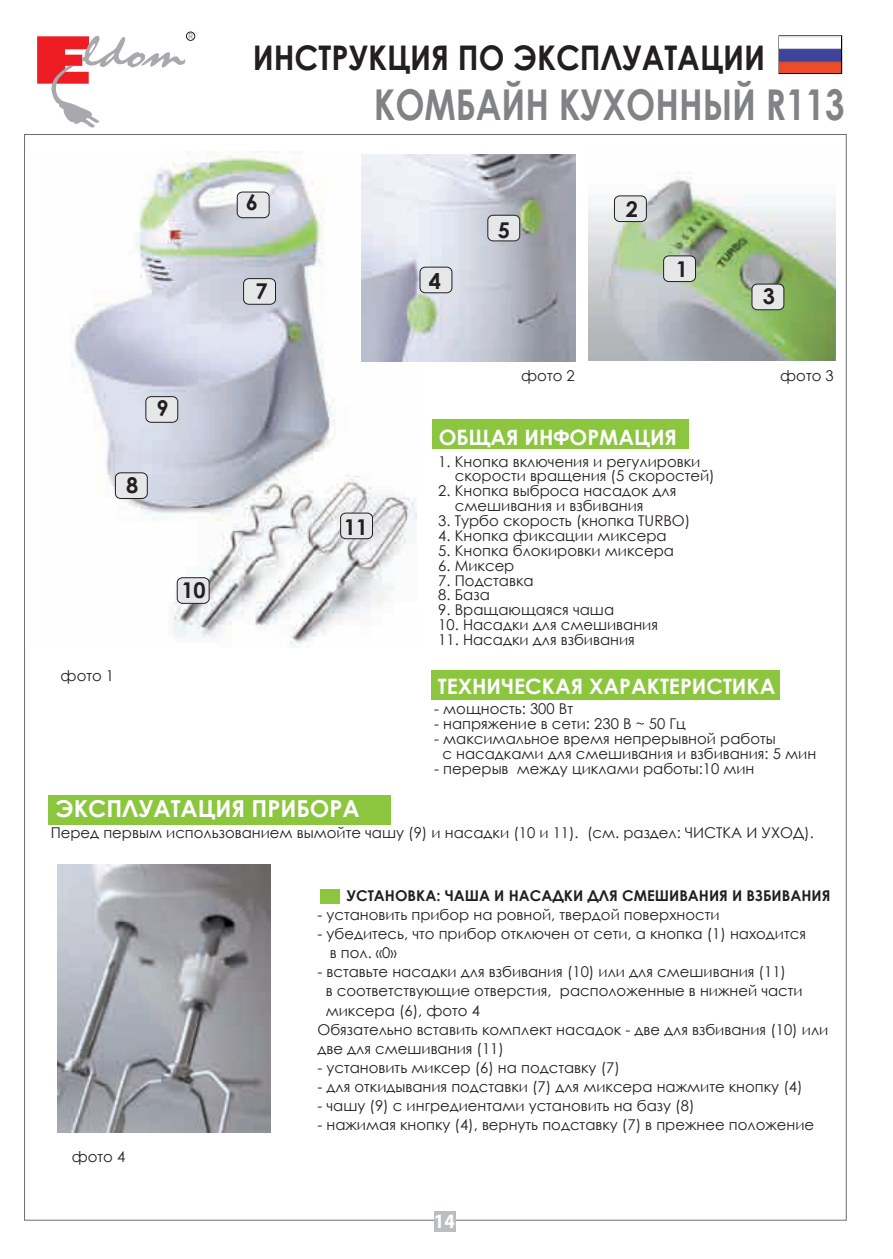
<style>
.page{position:relative;width:893px;height:1259px;background:#fff}
.page>*{position:absolute;margin:0;border:0;box-sizing:border-box;transform-origin:0 0}
.t1{font:700 42.6px "Century Gothic";color:#808285;scale:.82 1}
.t2{font:700 33.9px "Century Gothic";color:#231f20;scale:.9 1}
.t3{font:700 23.4px "Century Gothic";color:#fff}
.t4{font:700 21.9px "Century Gothic";color:#231f20}
.t5{font:700 21.3px "Century Gothic";color:#fff}
.t6{font:700 20.4px "Myriad Pro";color:#fff;scale:.93 1}
.t7{font:15px/15px "Century Gothic";color:#231f20}
.t8{font:700 15px "Century Gothic";color:#231f20}
.t9{font:7.8px "Arial";color:#808285;scale:.82 1}
</style>
<div class="page">
<div style="left:432px;top:419px;width:256px;height:30px;background:#8bc63e"></div>
<div style="left:432px;top:670px;width:348px;height:30px;background:#8bc63e"></div>
<div style="left:49px;top:794px;width:342px;height:30px;background:#8bc63e"></div>
<svg style="left:37px;top:35px;width:148px;height:93px"></svg>
<div style="left:186px;top:32px;width:9px;height:9px;border:1px solid #231f20;border-radius:50%"></div>
<div style="left:434px;top:1211px;width:22px;height:21px;background:#bcbdc0"></div>
<div style="left:320px;top:889px;width:20px;height:14px;background:#8bc63e"></div>
<div style="left:778px;top:35px;width:64px;height:39px;border:2px solid #000"></div>
<img style="left:780px;top:36px;width:61px;height:37px">
<img style="left:71px;top:152px;width:345px;height:495px">
<img style="left:589px;top:172px;width:247px;height:188px">
<img style="left:361px;top:154px;width:214px;height:208px">
<div style="left:664px;top:256px;width:31px;height:25px;background:#e6e7e9;border-radius:5px"></div>
<div style="left:663px;top:255px;width:33px;height:27px;border:1px solid #231f20;border-radius:5px"></div>
<div style="left:420px;top:267px;width:32px;height:26px;background:#e6e7e9;border-radius:5px"></div>
<div style="left:420px;top:267px;width:32px;height:26px;border:1px solid #231f20;border-radius:5px"></div>
<div style="left:488px;top:215px;width:32px;height:26px;background:#e6e7e9;border-radius:5px"></div>
<div style="left:487px;top:215px;width:33px;height:26px;border:1px solid #231f20;border-radius:5px"></div>
<div style="left:341px;top:513px;width:31px;height:26px;background:#e6e7e9;border-radius:5px"></div>
<div style="left:340px;top:513px;width:33px;height:26px;border:1px solid #231f20;border-radius:5px"></div>
<div style="left:177px;top:578px;width:32px;height:25px;background:#e6e7e9;border-radius:5px"></div>
<div style="left:177px;top:577px;width:32px;height:26px;border:1px solid #231f20;border-radius:5px"></div>
<div style="left:244px;top:279px;width:31px;height:25px;background:#e6e7e9;border-radius:5px"></div>
<div style="left:243px;top:278px;width:33px;height:27px;border:1px solid #231f20;border-radius:5px"></div>
<div style="left:237px;top:192px;width:32px;height:26px;background:#e6e7e9;border-radius:5px"></div>
<div style="left:237px;top:192px;width:32px;height:26px;border:1px solid #231f20;border-radius:5px"></div>
<div style="left:146px;top:397px;width:32px;height:25px;background:#e6e7e9;border-radius:5px"></div>
<div style="left:146px;top:396px;width:32px;height:26px;border:1px solid #231f20;border-radius:5px"></div>
<div style="left:115px;top:473px;width:32px;height:25px;background:#e6e7e9;border-radius:5px"></div>
<div style="left:115px;top:472px;width:33px;height:27px;border:1px solid #231f20;border-radius:5px"></div>
<div style="left:752px;top:284px;width:32px;height:26px;background:#e6e7e9;border-radius:5px"></div>
<div style="left:752px;top:284px;width:32px;height:26px;border:1px solid #231f20;border-radius:5px"></div>
<div style="left:614px;top:196px;width:32px;height:25px;background:#e6e7e9;border-radius:5px"></div>
<div style="left:614px;top:196px;width:33px;height:26px;border:1px solid #231f20;border-radius:5px"></div>
<img style="left:57px;top:864px;width:213px;height:268px">
<p class="t9" style="left:189px;top:31px;width:7px">R</p>
<h3 class="t4" style="left:157px;top:391px;width:14px">9</h3>
<h3 class="t4" style="left:126px;top:468px;width:14px">8</h3>
<p class="t7" style="left:61px;top:667px;width:55px">фото 1</p>
<h3 class="t4" style="left:181px;top:573px;width:26px">10</h3>
<h2 class="t2" style="left:253px;top:31px;width:571px">ИНСТРУКЦИЯ ПО ЭКСПЛУАТАЦИИ</h2>
<h1 class="t1" style="left:374px;top:72px;width:576px">КОМБАЙН КУХОННЫЙ R113</h1>
<h3 class="t4" style="left:246px;top:186px;width:14px">6</h3>
<h3 class="t4" style="left:255px;top:274px;width:14px">7</h3>
<h3 class="t4" style="left:344px;top:510px;width:26px">11</h3>
<h3 class="t4" style="left:429px;top:264px;width:14px">4</h3>
<h3 class="t4" style="left:498px;top:213px;width:14px">5</h3>
<p class="t7" style="left:521px;top:367px;width:55px">фото 2</p>
<h3 class="t4" style="left:626px;top:193px;width:14px">2</h3>
<h3 class="t4" style="left:676px;top:252px;width:14px">1</h3>
<h3 class="t5" style="left:439px;top:421px;width:240px">ОБЩАЯ ИНФОРМАЦИЯ</h3>
<p class="t7" style="left:455px;top:453px;width:261px;text-indent:-16px">1. Кнопка включения и регулировки скорости вращения (5 скоростей)</p>
<p class="t7" style="left:455px;top:483px;width:223px;text-indent:-16px">2. Кнопка выброса насадок для cмешивания и взбивания</p>
<p class="t7" style="left:438px;top:513px;width:253px">3. Турбо скорость (кнопка TURBO)</p>
<p class="t7" style="left:438px;top:528px;width:230px">4. Кнопка фиксации миксера</p>
<p class="t7" style="left:438px;top:542px;width:237px">5. Кнопка блокировки миксера</p>
<p class="t7" style="left:438px;top:557px;width:78px">6. Миксер</p>
<p class="t7" style="left:438px;top:572px;width:97px">7. Подставка</p>
<p class="t7" style="left:438px;top:587px;width:53px">8. База</p>
<p class="t7" style="left:438px;top:602px;width:177px">9. Вращающаяся чаша</p>
<p class="t7" style="left:438px;top:617px;width:221px">10. Насадки для cмешивания</p>
<p class="t7" style="left:438px;top:632px;width:198px">11. Насадки для взбивания</p>
<h3 class="t4" style="left:763px;top:279px;width:14px">3</h3>
<p class="t7" style="left:780px;top:367px;width:55px">фото 3</p>
<h3 class="t5" style="left:438px;top:670px;width:339px">ТЕХНИЧЕСКАЯ ХАРАКТЕРИСТИКА</h3>
<p class="t7" style="left:434px;top:701px;width:140px">- мощность: 300 Вт</p>
<p class="t7" style="left:434px;top:716px;width:253px">- напряжение в сети: 230 В ~ 50 Гц</p>
<p class="t7" style="left:442px;top:731px;width:375px;text-indent:-8px">- максимальное время непрерывной работы<br>с насадками для cмешивания и взбивания: 5 мин</p>
<p class="t7" style="left:434px;top:761px;width:322px">- перерыв между циклами работы:10 мин</p>
<h3 class="t3" style="left:55px;top:790px;width:306px">ЭКСПЛУАТАЦИЯ ПРИБОРА</h3>
<p class="t7" style="left:51px;top:824px;width:765px">Перед первым использованием вымойте чашу (9) и насадки (10 и 11). (см. pаздел: ЧИСТКА И УХОД).</p>
<p class="t7" style="left:72px;top:1149px;width:55px">фото 4</p>
<p class="t8" style="left:347px;top:884px;width:485px">УСТАНОВКА: ЧАША И НАСАДКИ ДЛЯ CМЕШИВАНИЯ И ВЗБИВАНИЯ</p>
<p class="t7" style="left:317px;top:907px;width:404px">- установить прибор на ровной, твердой поверхности</p>
<p class="t7" style="left:330px;top:924px;width:478px;line-height:19.2px;text-indent:-12px">- убедитесь, что прибор отключен от сети, а кнопка (1) находится в пол. «0»</p>
<p class="t7" style="left:317px;top:964px;width:470px">- вставьте насадки для взбивания (10) или для cмешивания (11)</p>
<p class="t7" style="left:326px;top:983px;width:479px">в соответствующие отверстия, расположенные в нижней части</p>
<p class="t7" style="left:326px;top:1002px;width:156px">миксера (6), фото 4</p>
<p class="t7" style="left:317px;top:1021px;width:512px">Oбязательно вставить комплект насадок - две для взбивания (10) или</p>
<p class="t7" style="left:317px;top:1040px;width:188px">две для cмешивания (11)</p>
<p class="t7" style="left:317px;top:1059px;width:304px">- установить миксер (6) на подставку (7)</p>
<p class="t7" style="left:317px;top:1078px;width:487px">- для откидывания подставки (7) для миксера нажмите кнопку (4)</p>
<p class="t7" style="left:317px;top:1098px;width:379px">- чашу (9) с ингредиентами установить на базу (8)</p>
<p class="t7" style="left:317px;top:1117px;width:498px">- нажимая кнопку (4), вернуть подставку (7) в прежнее положение</p>
<h3 class="t6" style="left:434px;top:1207px;width:24px">14</h3>
</div>
